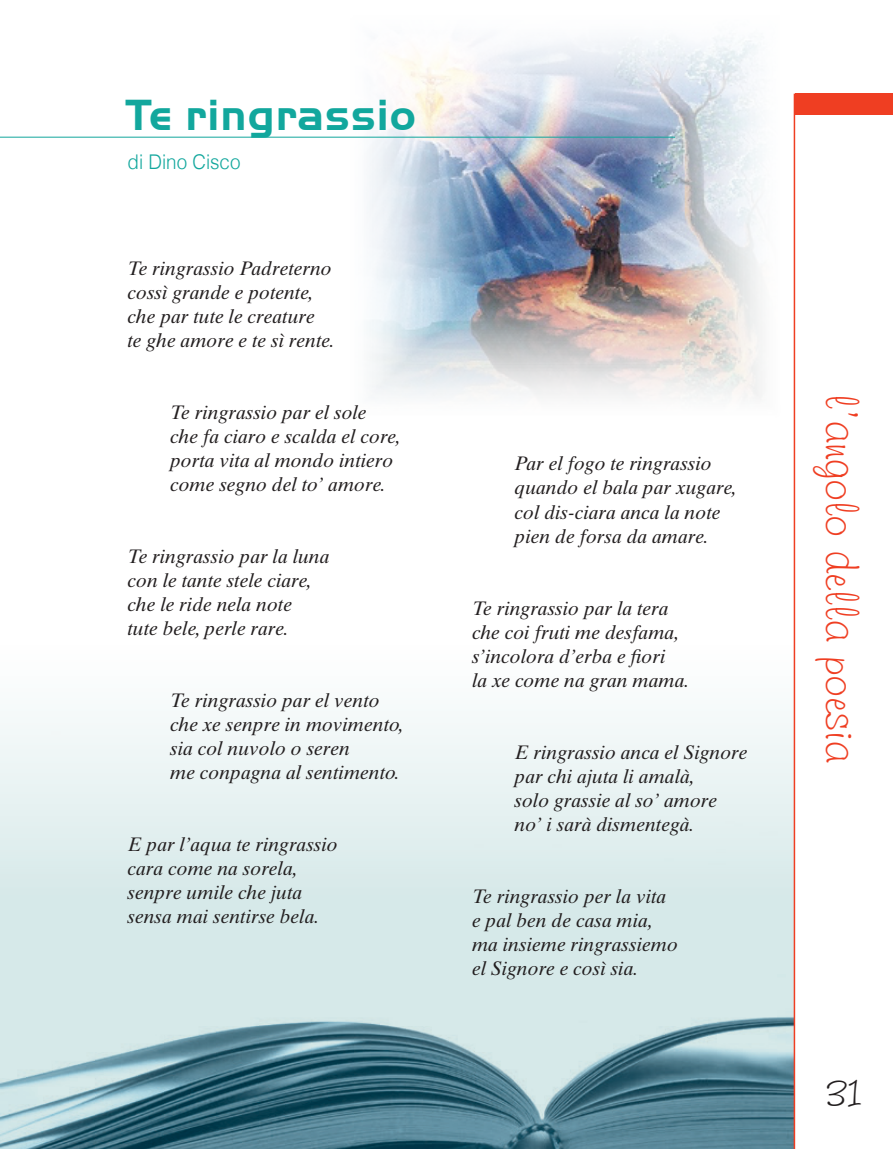
<style>
.page{position:relative;width:893px;height:1149px;background:#fff}
.page>*{position:absolute;margin:0;border:0;box-sizing:border-box;transform-origin:0 0}
.t1{font:48px "Freehand 591 BT Regular A";color:#ef3e22}
.t2{font:48px "Freehand 591 BT Regular A";color:#231f20}
.t3{font:700 45px "Handel Got D";letter-spacing:.025em;color:#12a79d}
.t4{font:300 20.25px "Helvetica";color:#12a79d;scale:.93 1}
.t5{font:italic 19.5px "Times Ten";color:#231f20}
</style>
<div class="page">
<svg style="left:0;top:645px;width:794px;height:503px"></svg>
<div style="left:795px;top:94px;width:98px;height:21px;background:#ef3e22"></div>
<hr style="left:794px;top:94px;width:1px;height:1054px;background:#ef3e22">
<img style="left:335px;top:37px;width:460px;height:394px">
<hr style="left:0;top:137px;width:675px;height:1px;background:#12a79d">
<p class="t3" style="left:126px;top:90px;width:292px">Te ringrassio</p>
<p class="t4" style="left:128px;top:144px;width:123px">di Dino Cisco</p>
<p class="t5" style="left:128px;top:256px;width:206px">Te ringrassio Padreterno</p>
<p class="t5" style="left:128px;top:280px;width:187px">cossì grande e potente,</p>
<p class="t5" style="left:128px;top:304px;width:189px">che par tute le creature</p>
<p class="t5" style="left:128px;top:328px;width:208px">te ghe amore e te sì rente.</p>
<p class="t5" style="left:170px;top:400px;width:198px">Te ringrassio par el sole</p>
<p class="t5" style="left:170px;top:424px;width:232px">che fa ciaro e scalda el core,</p>
<p class="t5" style="left:170px;top:448px;width:225px">porta vita al mondo intiero</p>
<p class="t5" style="left:170px;top:472px;width:217px">come segno del to’ amore.</p>
<p class="t5" style="left:128px;top:544px;width:203px">Te ringrassio par la luna</p>
<p class="t5" style="left:128px;top:568px;width:186px">con le tante stele ciare,</p>
<p class="t5" style="left:128px;top:592px;width:166px">che le ride nela note</p>
<p class="t5" style="left:128px;top:616px;width:162px">tute bele, perle rare.</p>
<p class="t5" style="left:170px;top:688px;width:211px">Te ringrassio par el vento</p>
<p class="t5" style="left:170px;top:712px;width:235px">che xe senpre in movimento,</p>
<p class="t5" style="left:170px;top:736px;width:181px">sia col nuvolo o seren</p>
<p class="t5" style="left:170px;top:760px;width:231px">me conpagna al sentimento.</p>
<p class="t5" style="left:128px;top:832px;width:212px">E par l’aqua te ringrassio</p>
<p class="t5" style="left:128px;top:856px;width:172px">cara come na sorela,</p>
<p class="t5" style="left:128px;top:880px;width:176px">senpre umile che juta</p>
<p class="t5" style="left:128px;top:904px;width:193px">sensa mai sentirse bela.</p>
<p class="t5" style="left:514px;top:452px;width:199px">Par el fogo te ringrassio</p>
<p class="t5" style="left:514px;top:476px;width:224px">quando el bala par xugare,</p>
<p class="t5" style="left:514px;top:500px;width:207px">col dis-ciara anca la note</p>
<p class="t5" style="left:514px;top:524px;width:195px">pien de forsa da amare.</p>
<p class="t5" style="left:472px;top:596px;width:198px">Te ringrassio par la tera</p>
<p class="t5" style="left:472px;top:620px;width:209px">che coi fruti me desfama,</p>
<p class="t5" style="left:472px;top:644px;width:195px">s’incolora d’erba e fiori</p>
<p class="t5" style="left:472px;top:668px;width:219px">la xe come na gran mama.</p>
<p class="t5" style="left:514px;top:740px;width:234px">E ringrassio anca el Signore</p>
<p class="t5" style="left:514px;top:764px;width:182px">par chi ajuta li amalà,</p>
<p class="t5" style="left:514px;top:788px;width:204px">solo grassie al so’ amore</p>
<p class="t5" style="left:514px;top:812px;width:181px">no’ i sarà dismentegà.</p>
<p class="t5" style="left:472px;top:884px;width:196px">Te ringrassio per la vita</p>
<p class="t5" style="left:472px;top:908px;width:182px">e pal ben de casa mia,</p>
<p class="t5" style="left:472px;top:932px;width:207px">ma insieme ringrassiemo</p>
<p class="t5" style="left:472px;top:956px;width:168px">el Signore e così sia.</p>
<p class="t1" style="left:872px;top:394px;width:370px;rotate:90deg">l’angolo della poesia</p>
<p class="t2" style="left:826px;top:1059px;width:37px">31</p>
</div>
